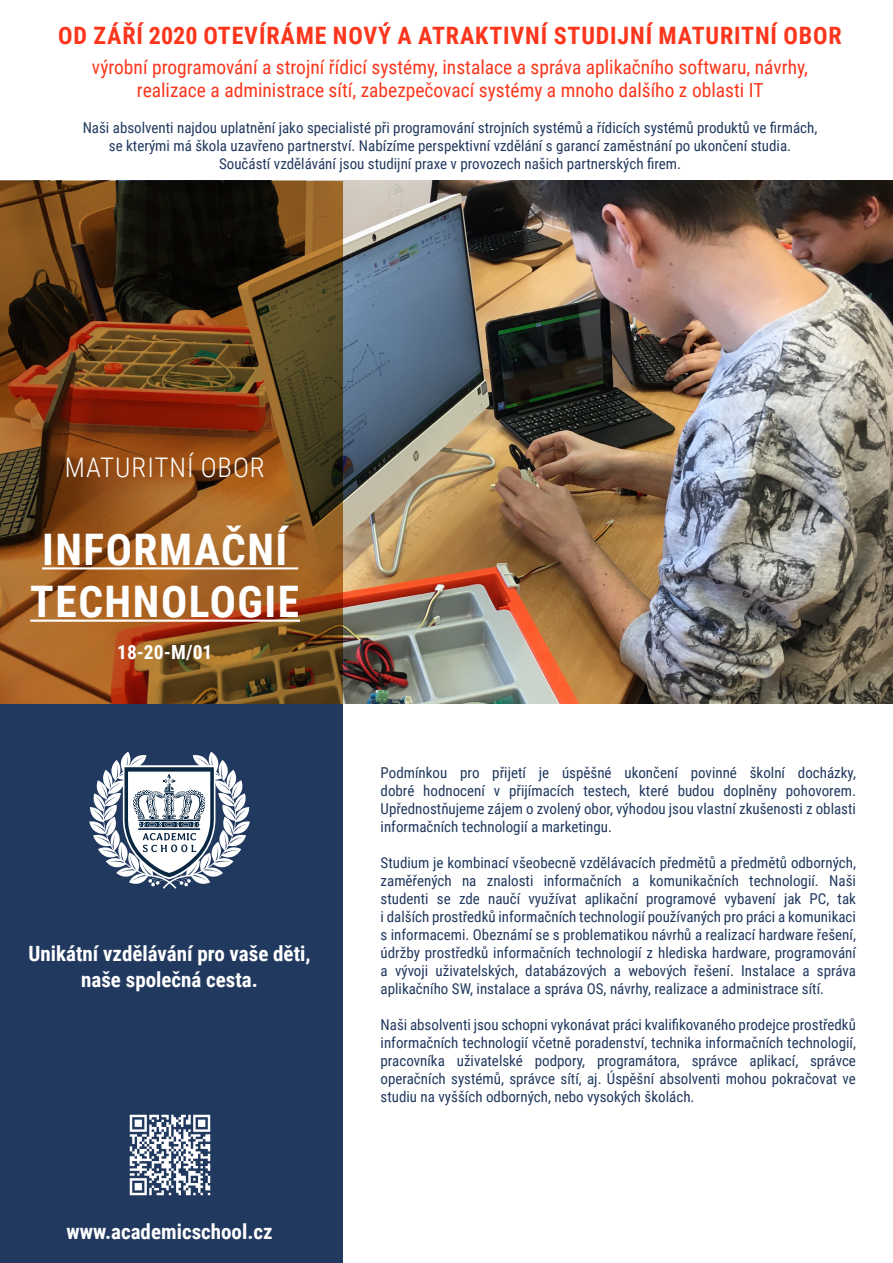
<style>
.page{position:relative;width:893px;height:1263px;background:#fff}
.page>*{position:absolute;margin:0;border:0;box-sizing:border-box;transform-origin:0 0}
.t1{font:700 43.5px "Roboto Condensed";letter-spacing:.035em;color:#fff}
.t2{font:300 27px "Roboto Condensed";letter-spacing:.035em;color:#fff}
.t3{font:700 24px "Roboto Condensed";letter-spacing:.035em;color:#fb361c}
.t4{font:700 21px "Roboto Condensed";color:#fff}
.t5{font:19.5px/23.4px "Roboto Condensed";color:#fb361c;text-align:center}
.t6{font:700 19.5px "Roboto Condensed";color:#fff}
.t7{font:15px/18px "Roboto Condensed";color:#21395f;text-align:justify}
</style>
<div class="page">
<div style="left:0;top:181px;width:342px;height:1082px;background:#21395f"></div>
<img style="left:0;top:181px;width:893px;height:523px">
<svg style="left:0;top:181px;width:342px;height:522px;background:#73441a"></svg>
<hr style="left:42px;top:567px;width:256px;height:2px;background:#fff">
<hr style="left:30px;top:620px;width:270px;height:2px;background:#fff">
<img style="left:129px;top:1114px;width:82px;height:82px">
<svg style="left:89px;top:752px;width:161px;height:137px"></svg>
<p class="t3" style="left:58px;top:19px;width:785px">OD ZÁŘÍ 2020 OTEVÍRÁME NOVÝ A ATRAKTIVNÍ STUDIJNÍ MATURITNÍ OBOR</p>
<p class="t5" style="left:92px;top:54px;width:718px">výrobní programování a strojní řídicí systémy, instalace a správa aplikačního softwaru, návrhy, realizace a administrace sítí, zabezpečovací systémy a mnoho dalšího z oblasti IT</p>
<p class="t7" style="left:83px;top:118px;width:736px;text-align:center">Naši absolventi najdou uplatnění jako specialisté při programování strojních systémů a řídicích systémů produktů ve firmách, se kterými má škola uzavřeno partnerství. Nabízíme perspektivní vzdělání s garancí zaměstnání po ukončení studia.</p>
<p class="t7" style="left:219px;top:154px;width:463px">Součástí vzdělávání jsou studijní praxe v provozech našich partnerských firem.</p>
<p class="t2" style="left:65px;top:448px;width:201px">MATURITNÍ OBOR</p>
<p class="t1" style="left:42px;top:519px;width:247px">INFORMAČNÍ</p>
<p class="t1" style="left:30px;top:571px;width:270px">TECHNOLOGIE</p>
<p class="t6" style="left:117px;top:639px;width:97px">18-20-M/01</p>
<p class="t4" style="left:29px;top:939px;width:284px">Unikátní vzdělávání pro vaše děti,</p>
<p class="t4" style="left:81px;top:964px;width:178px">naše společná cesta.</p>
<p class="t4" style="left:66px;top:1216px;width:208px">www.academicschool.cz</p>
<p class="t7" style="left:381px;top:763px;width:477px">Podmínkou pro přijetí je úspěšné ukončení povinné školní docházky, dobré hodnocení v přijímacích testech, které budou doplněny pohovorem.<br>Upřednostňujeme zájem o zvolený obor, výhodou jsou vlastní zkušenosti z oblasti informačních technologií a marketingu.</p>
<p class="t7" style="left:381px;top:853px;width:477px">Studium je kombinací všeobecně vzdělávacích předmětů a předmětů odborných, zaměřených na znalosti informačních a komunikačních technologií. Naši studenti se zde naučí využívat aplikační programové vybavení jak PC, tak i dalších prostředků informačních technologií používaných pro práci a komunikaci s informacemi. Obeznámí se s problematikou návrhů a realizací hardware řešení, údržby prostředků informačních technologií z hlediska hardware, programování a vývoji uživatelských, databázových a webových řešení. Instalace a správa aplikačního SW, instalace a správa OS, návrhy, realizace a administrace sítí.</p>
<p class="t7" style="left:381px;top:1015px;width:477px">Naši absolventi jsou schopni vykonávat práci kvalifikovaného prodejce prostředků informačních technologií včetně poradenství, technika informačních technologií, pracovníka uživatelské podpory, programátora, správce aplikací, správce operačních systémů, správce sítí, aj. Úspěšní absolventi mohou pokračovat ve studiu na vyšších odborných, nebo vysokých školách.</p>
</div>
